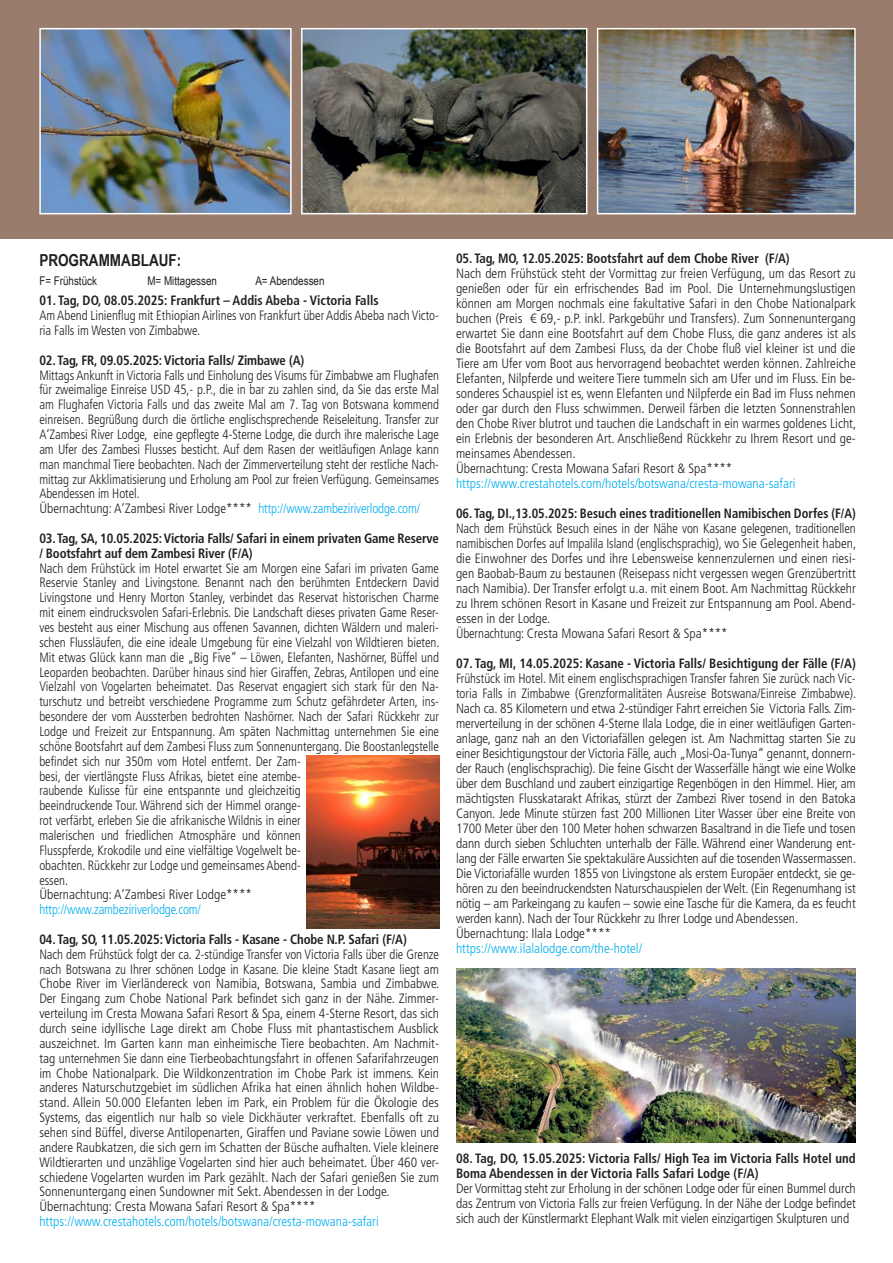
<style>
.page{position:relative;width:893px;height:1263px;background:#fff}
.page>*{position:absolute;margin:0;border:0;box-sizing:border-box;transform-origin:0 0}
.t1{font:700 16.5px "Arial Narrow";color:#231f20}
.t2{font:300 condensed 13.5px/14.9px "Frutiger LT Std";color:#231f20;scale:.95 1}
.t3{font:300 condensed 13.5px/15px "Frutiger LT Std";color:#231f20}
.t4{font:700 condensed 13.5px/14.9px "Frutiger LT Std";color:#231f20;scale:.95 1}
.t5{font:300 condensed 13.5px "Frutiger LT Std";color:#00aeef}
.t6{font:700 condensed 13.5px "Frutiger LT Std";color:#231f20;scale:.93 1}
.t7{font:300 condensed 13.5px "Frutiger LT Std";color:#00aeef;scale:.95 1}
.t8{font:12px "Arial Narrow";color:#231f20}
.s1{color:#00aeef}
</style>
<div class="page">
<div style="left:1px;top:0;width:892px;height:238px;background:#9a7c6c"></div>
<img style="left:42px;top:31px;width:247px;height:180px">
<div style="left:39px;top:28px;width:253px;height:186px;border:2px solid #fff"></div>
<img style="left:304px;top:31px;width:280px;height:180px">
<div style="left:301px;top:28px;width:286px;height:186px;border:2px solid #fff"></div>
<img style="left:600px;top:31px;width:253px;height:180px">
<div style="left:597px;top:28px;width:259px;height:186px;border:2px solid #fff"></div>
<img style="left:306px;top:755px;width:133px;height:173px">
<img style="left:456px;top:968px;width:400px;height:175px">
<p class="t1" style="left:39px;top:248px;width:144px">PROGRAMMABLAUF:</p>
<p class="t8" style="left:39px;top:272px;width:59px">F= Frühstück</p>
<p class="t8" style="left:147px;top:272px;width:71px">M= Mittagessen</p>
<p class="t8" style="left:255px;top:272px;width:71px">A= Abendessen</p>
<p class="t4" style="left:39px;top:293px;width:359px">01. Tag, DO, 08.05.2025: Frankfurt – Addis Abeba - Victoria Falls</p>
<p class="t2" style="left:39px;top:308px;width:422px">Am Abend Linienflug mit Ethiopian Airlines von Frankfurt über Addis Abeba nach Victo&shy;ria Falls im Westen von Zimbabwe.</p>
<p class="t4" style="left:39px;top:353px;width:280px">02. Tag, FR, 09.05.2025: Victoria Falls/ Zimbawe (A)</p>
<p class="t2" style="left:39px;top:368px;width:422px">Mittags Ankunft in Victoria Falls und Einholung des Visums für Zimbabwe am Flughafen für zweimalige Einreise USD 45,- p.P., die in bar zu zahlen sind, da Sie das erste Mal am Flughafen Victoria Falls und das zweite Mal am 7. Tag von Botswana kommend einreisen. Begrüßung durch die örtliche englischsprechende Reiseleitung. Transfer zur A‘Zambesi River Lodge, eine gepflegte 4-Sterne Lodge, die durch ihre malerische Lage am Ufer des Zambesi Flusses besticht. Auf dem Rasen der weitläufigen Anlage kann man manchmal Tiere beobachten. Nach der Zimmerverteilung steht der restliche Nach&shy;mittag zur Akklimatisierung und Erholung am Pool zur freien Verfügung. Gemeinsames Abendessen im Hotel.<br>Übernachtung: A‘Zambesi River Lodge**** <span class="s1">http://www.zambeziriverlodge.com/</span></p>
<p class="t4" style="left:39px;top:531px;width:422px">03. Tag, SA, 10.05.2025: Victoria Falls/ Safari in einem privaten Game Reserve / Bootsfahrt auf dem Zambesi River (F/A)</p>
<p class="t2" style="left:39px;top:561px;width:423px">Nach dem Frühstück im Hotel erwartet Sie am Morgen eine Safari im privaten Game Reservie Stanley and Livingstone. Benannt nach den berühmten Entdeckern David Livingstone und Henry Morton Stanley, verbindet das Reservat historischen Charme mit einem eindrucksvolen Safari-Erlebnis. Die Landschaft dieses privaten Game Reser&shy;ves besteht aus einer Mischung aus offenen Savannen, dichten Wäldern und maleri&shy;schen Flussläufen, die eine ideale Umgebung für eine Vielzahl von Wildtieren bieten.<br>Mit etwas Glück kann man die „Big Five“ – Löwen, Elefanten, Nashörner, Büffel und Leoparden beobachten. Darüber hinaus sind hier Giraffen, Zebras, Antilopen und eine Vielzahl von Vogelarten beheimatet. Das Reservat engagiert sich stark für den Na&shy;turschutz und betreibt verschiedene Programme zum Schutz gefährdeter Arten, ins&shy;besondere der vom Aussterben bedrohten Nashörner. Nach der Safari Rückkehr zur Lodge und Freizeit zur Entspannung. Am späten Nachmittag unternehmen Sie eine schöne Bootsfahrt auf dem Zambesi Fluss zum Sonnenuntergang. Die Boostanlegstelle befindet sich nur 350m vom Hotel entfernt. Der Zam-<br>besi, der viertlängste Fluss Afrikas, bietet eine atembe-<br>raubende Kulisse für eine entspannte und gleichzeitig<br>beeindruckende Tour. Während sich der Himmel orange-<br>rot verfärbt, erleben Sie die afrikanische Wildnis in einer<br>malerischen und friedlichen Atmosphäre und können<br>Flusspferde, Krokodile und eine vielfältige Vogelwelt be-<br>obachten. Rückkehr zur Lodge und gemeinsames Abend-<br>essen.<br>Übernachtung: A‘Zambesi River Lodge****</p>
<p class="t7" style="left:39px;top:902px;width:172px">http://www.zambeziriverlodge.com/</p>
<p class="t4" style="left:39px;top:932px;width:388px">04. Tag, SO, 11.05.2025: Victoria Falls - Kasane - Chobe N.P. Safari (F/A)</p>
<p class="t2" style="left:39px;top:947px;width:423px">Nach dem Frühstück folgt der ca. 2-stündige Transfer von Victoria Falls über die Grenze nach Botswana zu Ihrer schönen Lodge in Kasane. Die kleine Stadt Kasane liegt am Chobe River im Vierländereck von Namibia, Botswana, Sambia und Zimbabwe.<br>Der Eingang zum Chobe National Park befindet sich ganz in der Nähe. Zimmer&shy;verteilung im Cresta Mowana Safari Resort &amp; Spa, einem 4-Sterne Resort, das sich durch seine idyllische Lage direkt am Chobe Fluss mit phantastischem Ausblick auszeichnet. Im Garten kann man einheimische Tiere beobachten. Am Nachmit&shy;tag unternehmen Sie dann eine Tierbeobachtungsfahrt in offenen Safarifahrzeugen im Chobe Nationalpark. Die Wildkonzentration im Chobe Park ist immens. Kein anderes Naturschutzgebiet im südlichen Afrika hat einen ähnlich hohen Wildbe&shy;stand. Allein 50.000 Elefanten leben im Park, ein Problem für die Ökologie des Systems, das eigentlich nur halb so viele Dickhäuter verkraftet. Ebenfalls oft zu sehen sind Büffel, diverse Antilopenarten, Giraffen und Paviane sowie Löwen und andere Raubkatzen, die sich gern im Schatten der Büsche aufhalten. Viele kleinere Wildtierarten und unzählige Vogelarten sind hier auch beheimatet. Über 460 ver&shy;schiedene Vogelarten wurden im Park gezählt. Nach der Safari genießen Sie zum Sonnenuntergang einen Sundowner mit Sekt. Abendessen in der Lodge.<br>Übernachtung: Cresta Mowana Safari Resort &amp; Spa****</p>
<p class="t5" style="left:39px;top:1214px;width:341px">https://www.crestahotels.com/hotels/botswana/cresta-mowana-safari</p>
<p class="t4" style="left:456px;top:251px;width:353px">05. Tag, MO, 12.05.2025: Bootsfahrt auf dem Chobe River (F/A)</p>
<p class="t3" style="left:456px;top:266px;width:402px">Nach dem Frühstück steht der Vormittag zur freien Verfügung, um das Resort zu genießen oder für ein erfrischendes Bad im Pool. Die Unternehmungslustigen können am Morgen nochmals eine fakultative Safari in den Chobe Nationalpark buchen (Preis € 69,- p.P. inkl. Parkgebühr und Transfers). Zum Sonnenuntergang erwartet Sie dann eine Bootsfahrt auf dem Chobe Fluss, die ganz anderes ist als die Bootsfahrt auf dem Zambesi Fluss, da der Chobe fluß viel kleiner ist und die Tiere am Ufer vom Boot aus hervorragend beobachtet werden können. Zahlreiche Elefanten, Nilpferde und weitere Tiere tummeln sich am Ufer und im Fluss. Ein be&shy;sonderes Schauspiel ist es, wenn Elefanten und Nilpferde ein Bad im Fluss nehmen oder gar durch den Fluss schwimmen. Derweil färben die letzten Sonnenstrahlen den Chobe River blutrot und tauchen die Landschaft in ein warmes goldenes Licht, ein Erlebnis der besonderen Art. Anschließend Rückkehr zu Ihrem Resort und ge&shy;meinsames Abendessen.<br>Übernachtung: Cresta Mowana Safari Resort &amp; Spa****</p>
<p class="t5" style="left:456px;top:476px;width:341px">https://www.crestahotels.com/hotels/botswana/cresta-mowana-safari</p>
<p class="t6" style="left:456px;top:505px;width:431px">06. Tag, DI.,13.05.2025: Besuch eines traditionellen Namibischen Dorfes (F/A)</p>
<p class="t2" style="left:456px;top:521px;width:423px">Nach dem Frühstück Besuch eines in der Nähe von Kasane gelegenen, traditionellen namibischen Dorfes auf Impalila Island (englischsprachig), wo Sie Gelegenheit haben, die Einwohner des Dorfes und ihre Lebensweise kennenzulernen und einen riesi&shy;gen Baobab-Baum zu bestaunen (Reisepass nicht vergessen wegen Grenzübertritt nach Namibia). Der Transfer erfolgt u.a. mit einem Boot. Am Nachmittag Rückkehr zu Ihrem schönen Resort in Kasane und Freizeit zur Entspannung am Pool. Abend&shy;essen in der Lodge.<br>Übernachtung: Cresta Mowana Safari Resort &amp; Spa****</p>
<p class="t4" style="left:456px;top:656px;width:422px">07. Tag, MI, 14.05.2025: Kasane - Victoria Falls/ Besichtigung der Fälle (F/A)</p>
<p class="t2" style="left:456px;top:671px;width:423px">Frühstück im Hotel. Mit einem englischsprachigen Transfer fahren Sie zurück nach Vic&shy;toria Falls in Zimbabwe (Grenzformalitäten Ausreise Botswana/Einreise Zimbabwe).<br>Nach ca. 85 Kilometern und etwa 2-stündiger Fahrt erreichen Sie Victoria Falls. Zim&shy;merverteilung in der schönen 4-Sterne Ilala Lodge, die in einer weitläufigen Garten&shy;anlage, ganz nah an den Victoriafällen gelegen ist. Am Nachmittag starten Sie zu einer Besichtigungstour der Victoria Fälle, auch „Mosi-Oa-Tunya“ genannt, donnern&shy;der Rauch (englischsprachig). Die feine Gischt der Wasserfälle hängt wie eine Wolke über dem Buschland und zaubert einzigartige Regenbögen in den Himmel. Hier, am mächtigsten Flusskatarakt Afrikas, stürzt der Zambezi River tosend in den Batoka Canyon. Jede Minute stürzen fast 200 Millionen Liter Wasser über eine Breite von 1700 Meter über den 100 Meter hohen schwarzen Basaltrand in die Tiefe und tosen dann durch sieben Schluchten unterhalb der Fälle. Während einer Wanderung ent&shy;lang der Fälle erwarten Sie spektakuläre Aussichten auf die tosenden Wassermassen.<br>Die Victoriafälle wurden 1855 von Livingstone als erstem Europäer entdeckt, sie ge&shy;hören zu den beeindruckendsten Naturschauspielen der Welt. (Ein Regenumhang ist nötig – am Parkeingang zu kaufen – sowie eine Tasche für die Kamera, da es feucht werden kann). Nach der Tour Rückkehr zu Ihrer Lodge und Abendessen.<br>Übernachtung: Ilala Lodge****</p>
<p class="t5" style="left:456px;top:941px;width:188px">https://www.ilalalodge.com/the-hotel/</p>
<p class="t4" style="left:456px;top:1151px;width:422px">08. Tag, DO, 15.05.2025: Victoria Falls/ High Tea im Victoria Falls Hotel und<br>Boma Abendessen in der Victoria Falls Safari Lodge (F/A)</p>
<p class="t3" style="left:456px;top:1181px;width:401px;text-align:justify">Der Vormittag steht zur Erholung in der schönen Lodge oder für einen Bummel durch das Zentrum von Victoria Falls zur freien Verfügung. In der Nähe der Lodge befindet sich auch der Künstlermarkt Elephant Walk mit vielen einzigartigen Skulpturen und</p>
</div>
